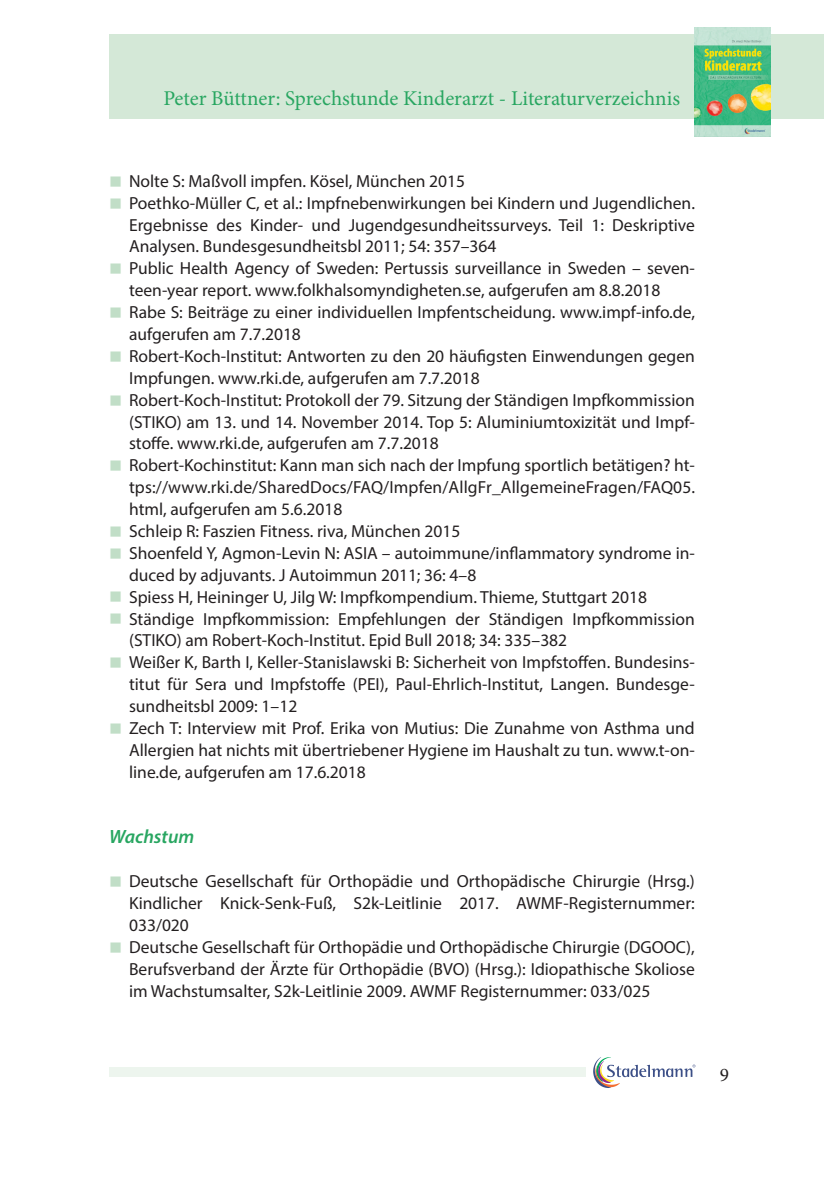
<style>
.page{position:relative;width:824px;height:1191px;background:#fff}
.page>*{position:absolute;margin:0;border:0;box-sizing:border-box;transform-origin:0 0}
.t1{font:21px "Minion Pro";color:#28a661}
.t2{font:italic 600 19.25px "Myriad Pro";color:#28a661}
.t3{font:19.25px "Minion Pro";color:#231f20}
.t4{font:17.5px/21.9px "Myriad Pro";color:#231f20}
</style>
<div class="page">
<div style="left:109px;top:35px;width:714px;height:84px;background:#d4e8d7"></div>
<div style="left:109px;top:1067px;width:476px;height:9px;background:#edf5ee"></div>
<svg style="left:593px;top:1057px;width:102px;height:31px"></svg>
<img style="left:694px;top:27px;width:76px;height:110px">
<p class="t1" style="left:163px;top:84px;width:518px">Peter Büttner: Sprechstunde Kinderarzt - Literaturverzeichnis</p>
<p class="t4" style="left:129px;top:170px;width:567px">Nolte S: Maßvoll impfen. Kösel, München 2015<br>Poethko-Müller C, et al.: Impfnebenwirkungen bei Kindern und Jugendlichen.<br>Ergebnisse des Kinder- und Jugendgesundheitssurveys. Teil 1: Deskriptive Analysen. Bundesgesundheitsbl 2011; 54: 357–364<br>Public Health Agency of Sweden: Pertussis surveillance in Sweden – seven&shy;teen-year report. www.folkhalsomyndigheten.se, aufgerufen am 8.8.2018<br>Rabe S: Beiträge zu einer individuellen Impfentscheidung. www.impf-info.de, aufgerufen am 7.7.2018<br>Robert-Koch-Institut: Antworten zu den 20 häufigsten Einwendungen gegen Impfungen. www.rki.de, aufgerufen am 7.7.2018<br>Robert-Koch-Institut: Protokoll der 79. Sitzung der Ständigen Impfkommission (STIKO) am 13. und 14. November 2014. Top 5: Aluminiumtoxizität und Impf&shy;stoffe. www.rki.de, aufgerufen am 7.7.2018<br>Robert-Kochinstitut: Kann man sich nach der Impfung sportlich betätigen? ht&shy;tps://www.rki.de/SharedDocs/FAQ/Impfen/AllgFr_AllgemeineFragen/FAQ05. html, aufgerufen am 5.6.2018<br>Schleip R: Faszien Fitness. riva, München 2015<br>Shoenfeld Y, Agmon-Levin N: ASIA – autoimmune/inflammatory syndrome in&shy;duced by adjuvants. J Autoimmun 2011; 36: 4–8<br>Spiess H, Heininger U, Jilg W: Impfkompendium. Thieme, Stuttgart 2018<br>Ständige Impfkommission: Empfehlungen der Ständigen Impfkommission (STIKO) am Robert-Koch-Institut. Epid Bull 2018; 34: 335–382<br>Weißer K, Barth I, Keller-Stanislawski B: Sicherheit von Impfstoffen. Bundesins&shy;titut für Sera und Impfstoffe (PEI), Paul-Ehrlich-Institut, Langen. Bundesge&shy;sundheitsbl 2009: 1–12<br>Zech T: Interview mit Prof. Erika von Mutius: Die Zunahme von Asthma und Allergien hat nichts mit übertriebener Hygiene im Haushalt zu tun. www.t-on&shy;line.de, aufgerufen am 17.6.2018</p>
<p class="t2" style="left:109px;top:824px;width:87px">Wachstum</p>
<p class="t4" style="left:129px;top:870px;width:567px">Deutsche Gesellschaft für Orthopädie und Orthopädische Chirurgie (Hrsg.)<br>Kindlicher Knick-Senk-Fuß, S2k-Leitlinie 2017. AWMF-Registernummer:<br>033/020<br>Deutsche Gesellschaft für Orthopädie und Orthopädische Chirurgie (DGOOC), Berufsverband der Ärzte für Orthopädie (BVO) (Hrsg.): Idiopathische Skoliose im Wachstumsalter, S2k-Leitlinie 2009. AWMF Registernummer: 033/025</p>
<p class="t3" style="left:719px;top:1061px;width:11px">9</p>
</div>
